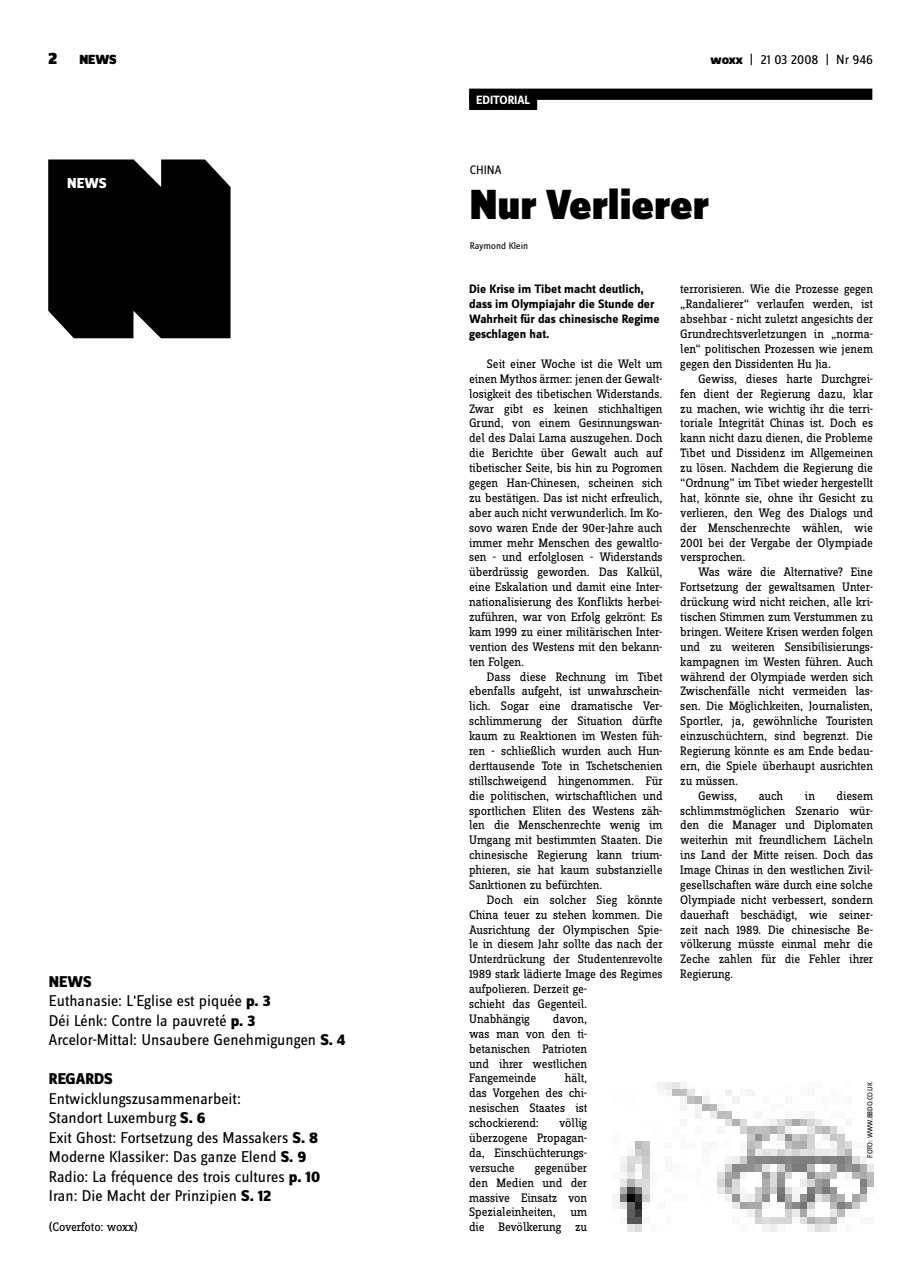
<style>
.page{position:relative;width:922px;height:1276px;background:#fff}
.page>*{position:absolute;margin:0;border:0;box-sizing:border-box;transform-origin:0 0}
.t1{font:900 43.75px "Zine Sans Dis";color:#000}
.t2{font:16.25px/19.5px "Zine Sans Dis";color:#000}
.t3{font:800 16.25px "Zine Sans Dis";letter-spacing:-.01em;color:#000}
.t4{font:800 15px "Zine Sans Dis";color:#fff}
.t5{font:13.75px "Zine Sans Dis";color:#000}
.t6{font:900 13.75px "Zine Sans Dis";color:#000}
.t7{font:12.75px/14.9px "Zine Slab Dis";letter-spacing:-.01em;color:#000;text-align:justify}
.t8{font:700 12.75px/14.9px "Zine Sans Dis";color:#000}
.t9{font:12.75px "Zine Sans Dis";color:#000}
.t10{font:700 12.5px "Zine Sans Dis";color:#fff}
.t11{font:10px "Zine Sans Dis";color:#000}
.t12{font:7.5px "Zine Sans Dis";color:#000}
.s1{font-weight:800}
</style>
<div class="page">
<img style="left:612px;top:1082px;width:260px;height:149px">
<div style="left:469px;top:89px;width:403px;height:11px;background:#000"></div>
<div style="left:48px;top:159px;width:182px;height:179px;background:#000"></div>
<div style="left:469px;top:94px;width:68px;height:16px;background:#000"></div>
<p class="t6" style="left:79px;top:53px;width:39px">NEWS</p>
<p class="t5" style="left:710px;top:53px;width:164px"><span class="s1">woxx</span> | 21 03 2008 | Nr 946</p>
<p class="t4" style="left:67px;top:175px;width:41px">NEWS</p>
<p class="t2" style="left:49px;top:972px;width:298px"><span class="s1">NEWS<br></span>Euthanasie: L'Eglise est piquée <span class="s1">p. 3<br></span>Déi Lénk: Contre la pauvreté <span class="s1">p. 3<br></span>Arcelor-Mittal: Unsaubere Genehmigungen <span class="s1">S. 4</span></p>
<p class="t3" style="left:49px;top:1070px;width:65px">REGARDS</p>
<p class="t2" style="left:49px;top:1089px;width:273px">Entwicklungszusammenarbeit:<br>Standort Luxemburg <span class="s1">S. 6<br></span>Exit Ghost: Fortsetzung des Massakers <span class="s1">S. 8<br></span>Moderne Klassiker: Das ganze Elend <span class="s1">S. 9<br></span>Radio: La fréquence des trois cultures <span class="s1">p. 10<br></span>Iran: Die Macht der Prinzipien <span class="s1">S. 12</span></p>
<p class="t7" style="left:49px;top:1220px;width:90px">(Coverfoto: woxx)</p>
<p class="t10" style="left:476px;top:93px;width:55px">EDITORIAL</p>
<p class="t9" style="left:469px;top:163px;width:33px">CHINA</p>
<h1 class="t1" style="left:469px;top:181px;width:240px">Nur Verlierer</h1>
<p class="t11" style="left:469px;top:240px;width:60px">Raymond Klein</p>
<p class="t8" style="left:469px;top:282px;width:192px">Die Krise im Tibet macht deutlich, dass im Olympiajahr die Stunde der<br>Wahrheit für das chinesische Regime geschlagen hat.</p>
<p class="t7" style="left:469px;top:357px;width:195px;text-indent:18px">Seit einer Woche ist die Welt um einen Mythos ärmer: jenen der Gewalt&shy;losigkeit des tibetischen Widerstands.<br>Zwar gibt es keinen stichhaltigen Grund, von einem Gesinnungswan&shy;del des Dalai Lama auszugehen. Doch die Berichte über Gewalt auch auf tibetischer Seite, bis hin zu Pogromen gegen Han-Chinesen, scheinen sich zu bestätigen. Das ist nicht erfreulich, aber auch nicht verwunderlich. Im Ko&shy;sovo waren Ende der 90er-Jahre auch immer mehr Menschen des gewaltlo&shy;sen - und erfolglosen - Widerstands überdrüssig geworden. Das Kalkül, eine Eskalation und damit eine Inter&shy;nationalisierung des Konflikts herbei&shy;zuführen, war von Erfolg gekrönt: Es kam 1999 zu einer militärischen Inter&shy;vention des Westens mit den bekann&shy;ten Folgen.</p>
<p class="t7" style="left:469px;top:669px;width:195px;text-indent:18px">Dass diese Rechnung im Tibet ebenfalls aufgeht, ist unwahrschein&shy;lich. Sogar eine dramatische Ver&shy;schlimmerung der Situation dürfte kaum zu Reaktionen im Westen füh&shy;ren - schließlich wurden auch Hun&shy;derttausende Tote in Tschetschenien stillschweigend hingenommen. Für die politischen, wirtschaftlichen und sportlichen Eliten des Westens zäh&shy;len die Menschenrechte wenig im Umgang mit bestimmten Staaten. Die chinesische Regierung kann trium&shy;phieren, sie hat kaum substanzielle Sanktionen zu befürchten.</p>
<p class="t7" style="left:469px;top:893px;width:195px;text-align:left;text-indent:18px">Doch ein solcher Sieg könnte<br>China teuer zu stehen kommen. Die<br>Ausrichtung der Olympischen Spie&shy;le in diesem Jahr sollte das nach der<br>Unterdrückung der Studentenrevolte<br>1989 stark lädierte Image des Regimes aufpolieren. Derzeit ge-<br>schieht das Gegenteil.<br>Unabhängig</p>
<p class="t7" style="left:469px;top:1012px;width:119px;text-indent:84px">davon, was man von den ti&shy;betanischen Patrioten und ihrer westlichen Fangemeinde</p>
<p class="t7" style="left:469px;top:1071px;width:119px;text-indent:95px">hält, das Vorgehen des chi&shy;nesischen Staates ist schockierend:</p>
<p class="t7" style="left:469px;top:1116px;width:119px;text-indent:90px">völlig überzogene Propagan&shy;da, Einschüchterungs&shy;versuche</p>
<p class="t7" style="left:469px;top:1161px;width:120px;text-indent:66px">gegenüber den Medien und der massive Einsatz von Spezialeinheiten, um die Bevölkerung zu</p>
<p class="t7" style="left:680px;top:282px;width:194px">terrorisieren. Wie die Prozesse gegen „Randalierer“ verlaufen werden, ist absehbar - nicht zuletzt angesichts der Grundrechtsverletzungen in „norma&shy;len“ politischen Prozessen wie jenem gegen den Dissidenten Hu Jia.</p>
<p class="t7" style="left:680px;top:372px;width:194px;text-indent:18px">Gewiss, dieses harte Durchgrei&shy;fen dient der Regierung dazu, klar zu machen, wie wichtig ihr die terri&shy;toriale Integrität Chinas ist. Doch es kann nicht dazu dienen, die Probleme Tibet und Dissidenz im Allgemeinen zu lösen. Nachdem die Regierung die “Ordnung” im Tibet wieder hergestellt hat, könnte sie, ohne ihr Gesicht zu verlieren, den Weg des Dialogs und der Menschenrechte wählen, wie 2001 bei der Vergabe der Olympiade versprochen.</p>
<p class="t7" style="left:698px;top:565px;width:176px">Was wäre die Alternative? Eine</p>
<p class="t7" style="left:680px;top:580px;width:194px">Fortsetzung der gewaltsamen Unter-</p>
<p class="t7" style="left:680px;top:595px;width:194px">drückung wird nicht reichen, alle kri-</p>
<p class="t7" style="left:680px;top:610px;width:194px">tischen Stimmen zum Verstummen zu</p>
<p class="t7" style="left:680px;top:625px;width:194px">bringen. Weitere Krisen werden folgen</p>
<p class="t7" style="left:680px;top:640px;width:194px">und zu weiteren Sensibilisierungs-</p>
<p class="t7" style="left:680px;top:655px;width:194px">kampagnen im Westen führen. Auch</p>
<p class="t7" style="left:680px;top:669px;width:194px">während der Olympiade werden sich</p>
<p class="t7" style="left:680px;top:684px;width:194px">Zwischenfälle nicht vermeiden las-</p>
<p class="t7" style="left:680px;top:699px;width:194px">sen. Die Möglichkeiten, Journalisten,</p>
<p class="t7" style="left:680px;top:714px;width:194px">Sportler, ja, gewöhnliche Touristen</p>
<p class="t7" style="left:680px;top:729px;width:194px">einzuschüchtern, sind begrenzt. Die</p>
<p class="t7" style="left:680px;top:744px;width:194px">Regierung könnte es am Ende bedau-</p>
<p class="t7" style="left:680px;top:759px;width:194px">ern, die Spiele überhaupt ausrichten</p>
<p class="t7" style="left:680px;top:774px;width:59px">zu müssen.</p>
<p class="t7" style="left:698px;top:788px;width:41px">Gewiss,</p>
<p class="t7" style="left:758px;top:788px;width:26px">auch</p>
<p class="t7" style="left:804px;top:788px;width:12px">in</p>
<p class="t7" style="left:680px;top:788px;width:194px;text-indent:156px">diesem schlimmstmöglichen Szenario wür&shy;den die Manager und Diplomaten weiterhin mit freundlichem Lächeln ins Land der Mitte reisen. Doch das Image Chinas in den westlichen Zivil&shy;gesellschaften wäre durch eine solche Olympiade nicht verbessert, sondern dauerhaft beschädigt, wie seiner&shy;zeit nach 1989. Die chinesische Be&shy;völkerung müsste einmal mehr die Zeche zahlen für die Fehler ihrer Regierung.</p>
<p class="t12" style="left:865px;top:1158px;width:77px;rotate:-90deg">Foto: WWW.BBDO.CO.UK</p>
</div>
